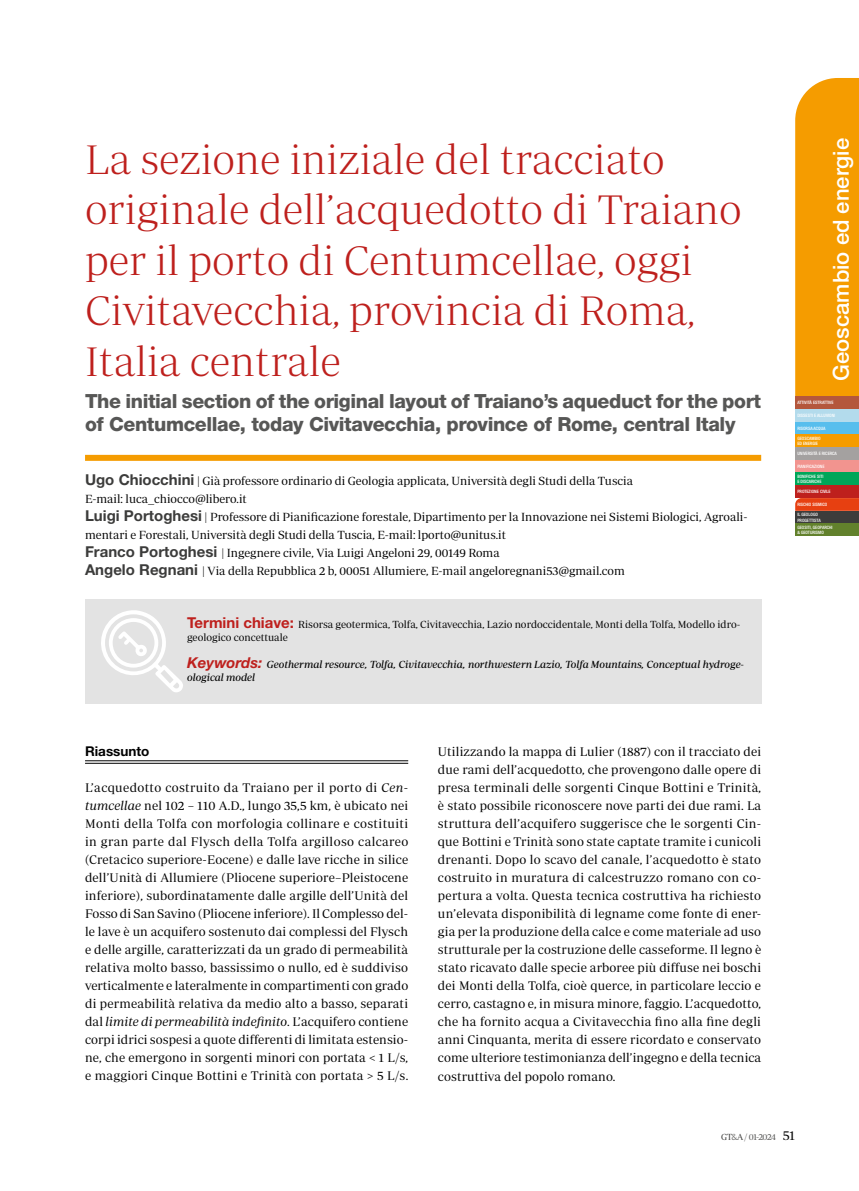
<style>
.page{position:relative;width:859px;height:1191px;background:#fff}
.page>*{position:absolute;margin:0;border:0;box-sizing:border-box;transform-origin:0 0}
.t1{font:42px/50.4px "Periodico Display Xt Lg";color:#be201d}
.t2{font:500 22.05px "Helvetica Neue LT Std";color:#fff}
.t3{font:800 19.5px/23.4px "Helvetica Neue LT Std";letter-spacing:-.02em;color:#575756}
.t4{font:700 13.5px "Helvetica Neue LT Std";color:#000}
.t5{font:12.75px/18px "Periodico Display Lg";letter-spacing:.015em;color:#000;text-align:justify}
.t6{font:12.75px "Periodico Display Lg It";letter-spacing:.01em;color:#000}
.t7{font:12px/18px "Periodico Display Lg";color:#000}
.t8{font:10.5px/13.5px "Periodico Display Lg";color:#000}
.t9{font:italic 10.5px/13.5px "Periodico Display";color:#000}
.t10{font:9px "Periodico Display Lg";letter-spacing:-.05em;color:#575756}
.t11{font:500 condensed 4.5px/5.4px "Helvetica Neue LT Std";color:#fff}
.s1{font-family:"Helvetica Neue LT Std";font-weight:700;font-size:15px;color:#3c3c3b}
.s2{font-family:"Helvetica Neue LT Std";font-weight:700;font-size:15px;color:#be201d}
.s3{font-family:"Periodico Display Lg It"}
.s4{font-family:"Periodico Display Lg"}
.s5{color:#3c3c3b}
.s6{color:#6b6b6a}
.s7{font-size:13.5px;color:#000}
</style>
<div class="page">
<hr style="left:85px;top:760px;width:323px;height:1px;background:#000">
<hr style="left:85px;top:763px;width:323px;height:1px;background:#000">
<div style="left:85px;top:455px;width:676px;height:6px;background:#f59c00"></div>
<div style="left:85px;top:599px;width:676px;height:105px;background:#e3e3e3"></div>
<svg style="left:101px;top:610px;width:82px;height:82px"></svg>
<div style="left:795px;top:78px;width:64px;height:318px;background:#f59c00"></div>
<div style="left:795px;top:447px;width:64px;height:13px;background:#a4a1a0"></div>
<div style="left:795px;top:460px;width:64px;height:12px;background:#f2948f"></div>
<div style="left:795px;top:472px;width:64px;height:13px;background:#00a659"></div>
<div style="left:795px;top:485px;width:64px;height:13px;background:#be201d"></div>
<svg style="left:795px;top:498px;width:64px;height:13px"></svg>
<div style="left:795px;top:511px;width:64px;height:12px;background:#3c3c3b"></div>
<div style="left:795px;top:523px;width:64px;height:13px;background:#62812c"></div>
<div style="left:795px;top:434px;width:64px;height:13px;background:#f59c00"></div>
<div style="left:795px;top:396px;width:64px;height:13px;background:#b4573c"></div>
<div style="left:795px;top:421px;width:64px;height:13px;background:#57beed"></div>
<div style="left:795px;top:409px;width:64px;height:12px;background:#b3dbec"></div>
<h1 class="t1" style="left:85px;top:134px;width:658px">La sezione iniziale del tracciato originale dell’acquedotto di Traiano per il porto di Centumcellae, oggi<br>Civitavecchia, provincia di Roma,<br>Italia centrale</h1>
<h3 class="t3" style="left:85px;top:389px;width:678px">The initial section of the original layout of Traiano’s aqueduct for the port of Centumcellae, today Civitavecchia, province of Rome, central Italy</h3>
<p class="t7" style="left:85px;top:471px;width:664px"><span class="s1">Ugo Chiocchini</span> | Già professore ordinario di Geologia applicata, Università degli Studi della Tuscia<br>E-mail: luca_chiocco@libero.it<br><span class="s1">Luigi Portoghesi</span> | Professore di Pianificazione forestale, Dipartimento per la Innovazione nei Sistemi Biologici, Agroali&shy;mentari e Forestali, Università degli Studi della Tuscia, E-mail: lporto@unitus.it<br><span class="s1">Franco Portoghesi</span> | Ingegnere civile, Via Luigi Angeloni 29, 00149 Roma<br><span class="s1">Angelo Regnani</span> | Via della Repubblica 2 b, 00051 Allumiere, E-mail angeloregnani53@gmail.com</p>
<p class="t8" style="left:187px;top:617px;width:555px"><span class="s2">Termini chiave:</span> Risorsa geotermica, Tolfa, Civitavecchia, Lazio nordoccidentale, Monti della Tolfa, Modello idro&shy;geologico concettuale</p>
<p class="t9" style="left:187px;top:657px;width:559px"><span class="s2">Keywords:</span> Geothermal resource, Tolfa, Civitavecchia, northwestern Lazio, Tolfa Mountains, Conceptual hydroge&shy;ological model</p>
<p class="t4" style="left:85px;top:743px;width:66px">Riassunto</p>
<p class="t5" style="left:85px;top:778px;width:325px">L’acquedotto costruito da Traiano per il porto di <span class="s3">Cen&shy;tumcellae</span> nel 102 – 110 A.D., lungo 35,5 km, è ubicato nei Monti della Tolfa con morfologia collinare e costituiti in gran parte dal Flysch della Tolfa argilloso calcareo (Cretacico superiore-Eocene) e dalle lave ricche in silice dell’Unità di Allumiere (Pliocene superiore–Pleistocene inferiore), subordinatamente dalle argille dell’Unità del Fosso di San Savino (Pliocene inferiore). Il Complesso del&shy;le lave è un acquifero sostenuto dai complessi del Flysch e delle argille, caratterizzati da un grado di permeabilità relativa molto basso, bassissimo o nullo, ed è suddiviso verticalmente e lateralmente in compartimenti con grado di permeabilità relativa da medio alto a basso, separati</p>
<p class="t6" style="left:85px;top:1015px;width:325px"><span class="s4">dal</span> limite di permeabilità indefinito<span class="s4">. L’acquifero contiene</span></p>
<p class="t5" style="left:85px;top:1030px;width:325px">corpi idrici sospesi a quote differenti di limitata estensio&shy;ne, che emergono in sorgenti minori con portata &lt; 1 L/s, e maggiori Cinque Bottini e Trinità con portata &gt; 5 L/s.</p>
<p class="t5" style="left:438px;top:742px;width:325px">Utilizzando la mappa di Lulier (1887) con il tracciato dei due rami dell’acquedotto, che provengono dalle opere di presa terminali delle sorgenti Cinque Bottini e Trinità, è stato possibile riconoscere nove parti dei due rami. La struttura dell’acquifero suggerisce che le sorgenti Cin&shy;que Bottini e Trinità sono state captate tramite i cunicoli drenanti. Dopo lo scavo del canale, l’acquedotto è stato costruito in muratura di calcestruzzo romano con co&shy;pertura a volta. Questa tecnica costruttiva ha richiesto un’elevata disponibilità di legname come fonte di ener&shy;gia per la produzione della calce e come materiale ad uso strutturale per la costruzione delle casseforme. Il legno è stato ricavato dalle specie arboree più diffuse nei boschi dei Monti della Tolfa, cioè querce, in particolare leccio e cerro, castagno e, in misura minore, faggio. L’acquedotto, che ha fornito acqua a Civitavecchia fino alla fine degli anni Cinquanta, merita di essere ricordato e conservato come ulteriore testimonianza dell’ingegno e della tecnica costruttiva del popolo romano.</p>
<h2 class="t2" style="left:828px;top:381px;width:244px;rotate:-90deg">Geoscambio ed energie</h2>
<p class="t11" style="left:797px;top:400px;width:38px">ATTIVITÀ ESTRATTIVE</p>
<p class="t11" style="left:797px;top:425px;width:30px">RISORSA ACQUA</p>
<p class="t11" style="left:797px;top:413px;width:39px">DISSESTI E ALLUVIONI</p>
<p class="t11" style="left:797px;top:435px;width:25px">GEOSCAMBIO<br>ED ENERGIE</p>
<p class="t11" style="left:797px;top:451px;width:41px">UNIVERSITÀ E RICERCA</p>
<p class="t11" style="left:797px;top:463px;width:29px">PIANIFICAZIONE</p>
<p class="t11" style="left:797px;top:473px;width:28px">BONIFICHE SITI<br>E DISCARICHE</p>
<p class="t11" style="left:797px;top:489px;width:35px">PROTEZIONE CIVILE</p>
<p class="t11" style="left:797px;top:502px;width:31px">RISCHIO SISMICO</p>
<p class="t11" style="left:797px;top:512px;width:25px">IL GEOLOGO<br>PROGETTISTA</p>
<p class="t11" style="left:797px;top:524px;width:37px">GEOSITI, GEOPARCHI &amp; GEOTURISMO</p>
<p class="t10" style="left:721px;top:1131px;width:76px"><span class="s5">GT</span><span class="s6">&amp;</span><span class="s5">A</span> / 01-2024 <span class="s7">51</span></p>
</div>
